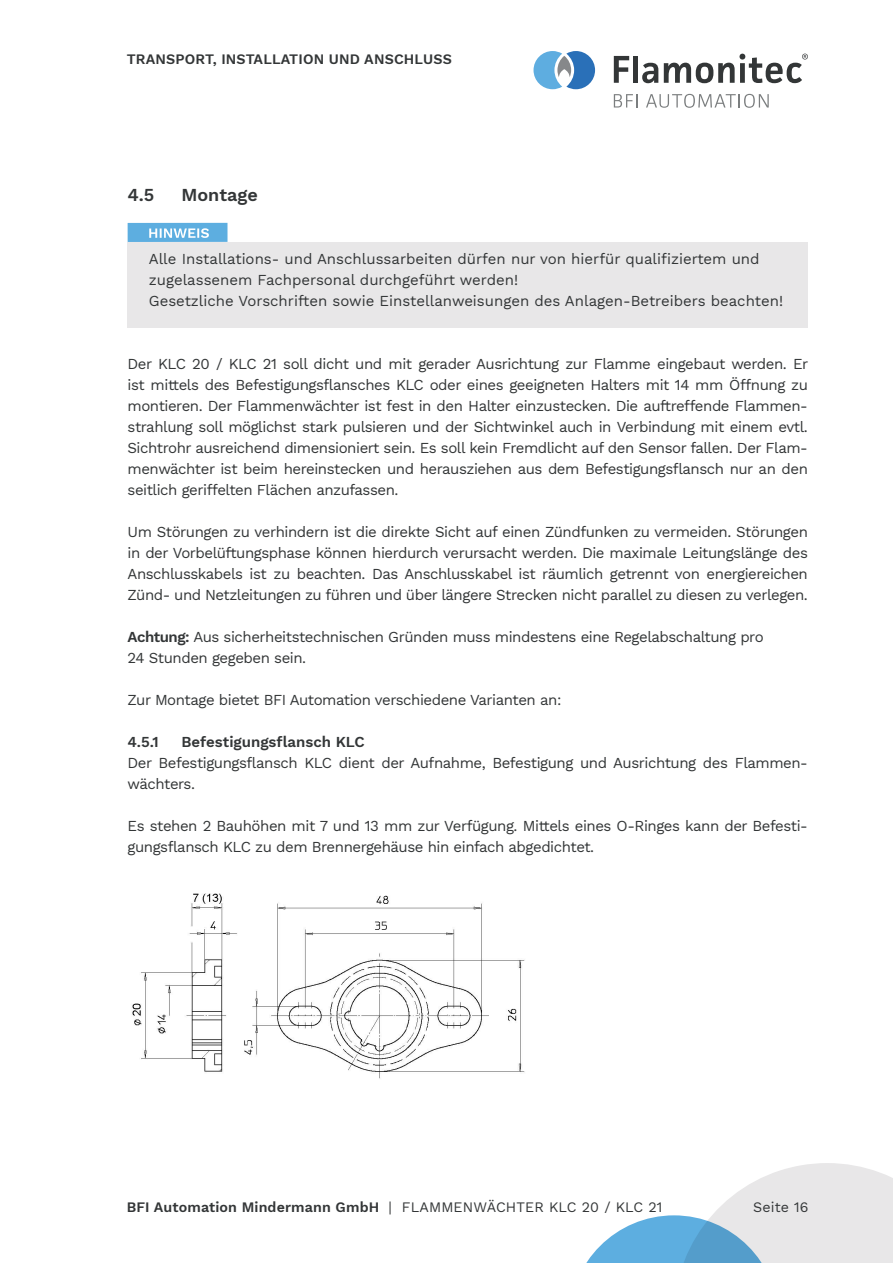
<style>
.page{position:relative;width:893px;height:1263px;background:#fff}
.page>*{position:absolute;margin:0;border:0;box-sizing:border-box;transform-origin:0 0}
.t1{font:600 18px "Work Sans";color:#333637}
.t2{font:15px/21px "Work Sans";letter-spacing:-.03em;color:#333637;text-align:justify}
.t3{font:15px/21px "Work Sans";color:#333637}
.t4{font:600 15px "Work Sans";color:#333637}
.t5{font:600 14.25px "Work Sans";letter-spacing:.01em;color:#333637}
.t6{font:14.25px "Work Sans";letter-spacing:.01em;color:#333637}
.s1{font-weight:600}
.s2{font-weight:400}
</style>
<div class="page">
<svg style="left:586px;top:1163px;width:307px;height:100px"></svg>
<svg style="left:614px;top:56px;width:15px;height:27px"></svg>
<div style="left:633px;top:56px;width:5px;height:27px;background:#333637"></div>
<svg style="left:642px;top:63px;width:16px;height:20px"></svg>
<svg style="left:614px;top:94px;width:24px;height:14px"></svg>
<svg style="left:646px;top:94px;width:123px;height:14px"></svg>
<svg style="left:533px;top:51px;width:62px;height:38px"></svg>
<svg style="left:664px;top:54px;width:144px;height:29px"></svg>
<div style="left:128px;top:242px;width:680px;height:85px;background:#e8e7e8"></div>
<div style="left:128px;top:223px;width:99px;height:19px;background:#5daee0"></div>
<svg style="left:149px;top:228px;width:60px;height:10px"></svg>
<img style="left:132px;top:893px;width:393px;height:186px">
<p class="t5" style="left:127px;top:49px;width:327px">TRANSPORT, INSTALLATION UND ANSCHLUSS</p>
<p class="t1" style="left:128px;top:181px;width:28px">4.5</p>
<p class="t1" style="left:182px;top:181px;width:78px">Montage</p>
<p class="t3" style="left:149px;top:248px;width:612px">Alle Installations- und Anschlussarbeiten dürfen nur von hierfür qualifiziertem und zugelassenem Fachpersonal durchgeführt werden!</p>
<p class="t3" style="left:149px;top:290px;width:636px">Gesetzliche Vorschriften sowie Einstellanweisungen des Anlagen-Betreibers beachten!</p>
<p class="t2" style="left:128px;top:353px;width:682px">Der KLC 20 / KLC 21 soll dicht und mit gerader Ausrichtung zur Flamme eingebaut werden. Er ist mittels des Befestigungsflansches KLC oder eines geeigneten Halters mit 14 mm Öffnung zu montieren. Der Flammenwächter ist fest in den Halter einzustecken. Die auftreffende Flammen&shy;strahlung soll möglichst stark pulsieren und der Sichtwinkel auch in Verbindung mit einem evtl.<br>Sichtrohr ausreichend dimensioniert sein. Es soll kein Fremdlicht auf den Sensor fallen. Der Flam&shy;menwächter ist beim hereinstecken und herausziehen aus dem Befestigungsflansch nur an den seitlich geriffelten Flächen anzufassen.</p>
<p class="t2" style="left:128px;top:521px;width:682px">Um Störungen zu verhindern ist die direkte Sicht auf einen Zündfunken zu vermeiden. Störungen in der Vorbelüftungsphase können hierdurch verursacht werden. Die maximale Leitungslänge des Anschlusskabels ist zu beachten. Das Anschlusskabel ist räumlich getrennt von energiereichen Zünd- und Netzleitungen zu führen und über längere Strecken nicht parallel zu diesen zu verlegen.</p>
<p class="t2" style="left:128px;top:626px;width:638px"><span class="s1">Achtung:</span> Aus sicherheitstechnischen Gründen muss mindestens eine Regelabschaltung pro</p>
<p class="t2" style="left:128px;top:647px;width:180px">24 Stunden gegeben sein.</p>
<p class="t2" style="left:128px;top:689px;width:435px">Zur Montage bietet BFI Automation verschiedene Varianten an:</p>
<p class="t4" style="left:128px;top:731px;width:33px">4.5.1</p>
<p class="t4" style="left:182px;top:731px;width:185px">Befestigungsflansch KLC</p>
<p class="t2" style="left:128px;top:752px;width:682px">Der Befestigungsflansch KLC dient der Aufnahme, Befestigung und Ausrichtung des Flammen&shy;wächters.</p>
<p class="t2" style="left:128px;top:815px;width:682px">Es stehen 2 Bauhöhen mit 7 und 13 mm zur Verfügung. Mittels eines O-Ringes kann der Befesti&shy;gungsflansch KLC zu dem Brennergehäuse hin einfach abgedichtet.</p>
<p class="t5" style="left:127px;top:1197px;width:537px">BFI Automation Mindermann GmbH <span class="s2">| FLAMMENWÄCHTER KLC 20 / KLC 21</span></p>
<p class="t6" style="left:753px;top:1197px;width:57px">Seite 16</p>
</div>
